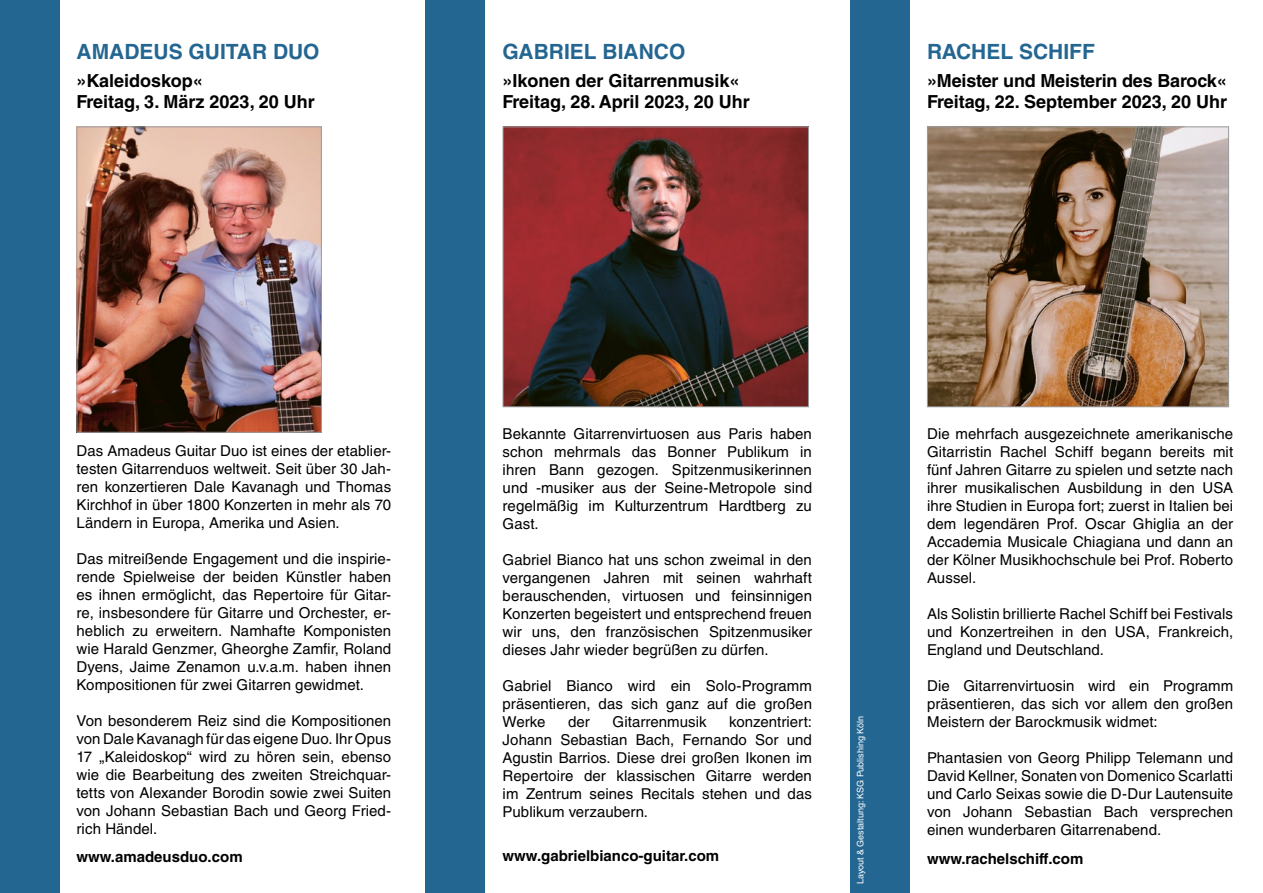
<style>
.page{position:relative;width:1263px;height:893px;background:#fff}
.page>*{position:absolute;margin:0;border:0;box-sizing:border-box;transform-origin:0 0}
.t1{font:700 21px "Helvetica LT Std";color:#246692}
.t2{font:700 18px/21px "Helvetica LT Std";color:#000}
.t3{font:15px/18px "Helvetica LT Std";letter-spacing:.005em;color:#000;text-align:justify}
.t4{font:700 15px "Helvetica LT Std";color:#000}
.t5{font:9px "Helvetica LT Std";color:#fff}
</style>
<div class="page">
<div style="left:0;top:0;width:60px;height:893px;background:#246692"></div>
<div style="left:425px;top:0;width:60px;height:893px;background:#246692"></div>
<div style="left:850px;top:0;width:60px;height:893px;background:#246692"></div>
<img style="left:79px;top:128px;width:241px;height:303px">
<div style="left:77px;top:126px;width:245px;height:307px;border:1px solid #9c9d9f"></div>
<img style="left:505px;top:128px;width:302px;height:277px">
<div style="left:503px;top:126px;width:306px;height:281px;border:1px solid #9c9d9f"></div>
<img style="left:929px;top:128px;width:298px;height:277px">
<div style="left:927px;top:126px;width:302px;height:281px;border:1px solid #9c9d9f"></div>
<h1 class="t1" style="left:77px;top:39px;width:245px">AMADEUS GUITAR DUO</h1>
<p class="t2" style="left:77px;top:70px;width:240px">»Kaleidoskop«<br>Freitag, 3. März 2023, 20 Uhr</p>
<h1 class="t1" style="left:503px;top:39px;width:184px">GABRIEL BIANCO</h1>
<p class="t2" style="left:503px;top:70px;width:249px">»Ikonen der Gitarrenmusik«<br>Freitag, 28. April 2023, 20 Uhr</p>
<h1 class="t1" style="left:927px;top:39px;width:169px">RACHEL SCHIFF</h1>
<p class="t2" style="left:927px;top:70px;width:302px">»Meister und Meisterin des Barock«<br>Freitag, 22. September 2023, 20 Uhr</p>
<p class="t3" style="left:77px;top:441px;width:316px">Das Amadeus Guitar Duo ist eines der etablier&shy;testen Gitarrenduos weltweit. Seit über 30 Jah&shy;ren konzertieren Dale Kavanagh und Thomas Kirchhof in über 1800 Konzerten in mehr als 70<br>Ländern in Europa, Amerika und Asien.</p>
<p class="t3" style="left:77px;top:549px;width:316px">Das mitreißende Engagement und die inspirie&shy;rende Spielweise der beiden Künstler haben es ihnen ermöglicht, das Repertoire für Gitar&shy;re, insbesondere für Gitarre und Orchester, er&shy;heblich zu erweitern. Namhafte Komponisten wie Harald Genzmer, Gheorghe Zamfir, Roland Dyens, Jaime Zenamon u.v.a.m. haben ihnen Kompositionen für zwei Gitarren gewidmet.</p>
<p class="t3" style="left:77px;top:711px;width:316px">Von besonderem Reiz sind die Kompositionen von Dale Kavanagh für das eigene Duo. Ihr Opus 17 „Kaleidoskop“ wird zu hören sein, ebenso wie die Bearbeitung des zweiten Streichquar&shy;tetts von Alexander Borodin sowie zwei Suiten von Johann Sebastian Bach und Georg Fried&shy;rich Händel.</p>
<p class="t4" style="left:77px;top:847px;width:168px">www.amadeusduo.com</p>
<p class="t3" style="left:503px;top:425px;width:311px">Bekannte Gitarrenvirtuosen aus Paris haben schon mehrmals das Bonner Publikum in ihren Bann gezogen. Spitzenmusikerinnen und -musiker aus der Seine-Metropole sind regelmäßig im Kulturzentrum Hardtberg zu Gast.</p>
<p class="t3" style="left:503px;top:551px;width:311px">Gabriel Bianco hat uns schon zweimal in den vergangenen Jahren mit seinen wahrhaft berauschenden, virtuosen und feinsinnigen Konzerten begeistert und entsprechend freuen wir uns, den französischen Spitzenmusiker dieses Jahr wieder begrüßen zu dürfen.</p>
<p class="t3" style="left:503px;top:677px;width:311px">Gabriel Bianco wird ein Solo-Programm präsentieren, das sich ganz auf die großen Werke</p>
<p class="t3" style="left:927px;top:425px;width:308px">Die mehrfach ausgezeichnete amerikanische Gitarristin Rachel Schiff begann bereits mit fünf Jahren Gitarre zu spielen und setzte nach ihrer musikalischen Ausbildung in den USA ihre Studien in Europa fort; zuerst in Italien bei dem legendären Prof. Oscar Ghiglia an der Accademia Musicale Chiagiana und dann an der Kölner Musikhochschule bei Prof. Roberto Aussel.</p>
<p class="t3" style="left:927px;top:605px;width:308px">Als Solistin brillierte Rachel Schiff bei Festivals und Konzertreihen in den USA, Frankreich, England und Deutschland.</p>
<p class="t3" style="left:927px;top:677px;width:308px">Die Gitarrenvirtuosin wird ein Programm präsentieren, das sich vor allem den großen Meistern der Barockmusik widmet:</p>
<p class="t3" style="left:927px;top:749px;width:308px">Phantasien von Georg Philipp Telemann und David Kellner, Sonaten von Domenico Scarlatti und Carlo Seixas sowie die D-Dur Lautensuite von Johann Sebastian Bach versprechen einen wunderbaren Gitarrenabend.</p>
<p class="t3" style="left:568px;top:713px;width:23px">der</p>
<p class="t3" style="left:613px;top:713px;width:95px">Gitarrenmusik</p>
<p class="t3" style="left:503px;top:713px;width:311px;text-indent:227px">konzentriert:<br>Johann Sebastian Bach, Fernando Sor und Agustin Barrios. Diese drei großen Ikonen im Repertoire der klassischen Gitarre werden im Zentrum seines Recitals stehen und das Publikum verzaubern.</p>
<p class="t5" style="left:855px;top:884px;width:170px;rotate:-90deg">Layout &amp; Gestaltung: KSG Publishing Köln</p>
<p class="t4" style="left:503px;top:847px;width:218px">www.gabrielbianco-guitar.com</p>
<p class="t4" style="left:927px;top:850px;width:158px">www.rachelschiff.com</p>
</div>
